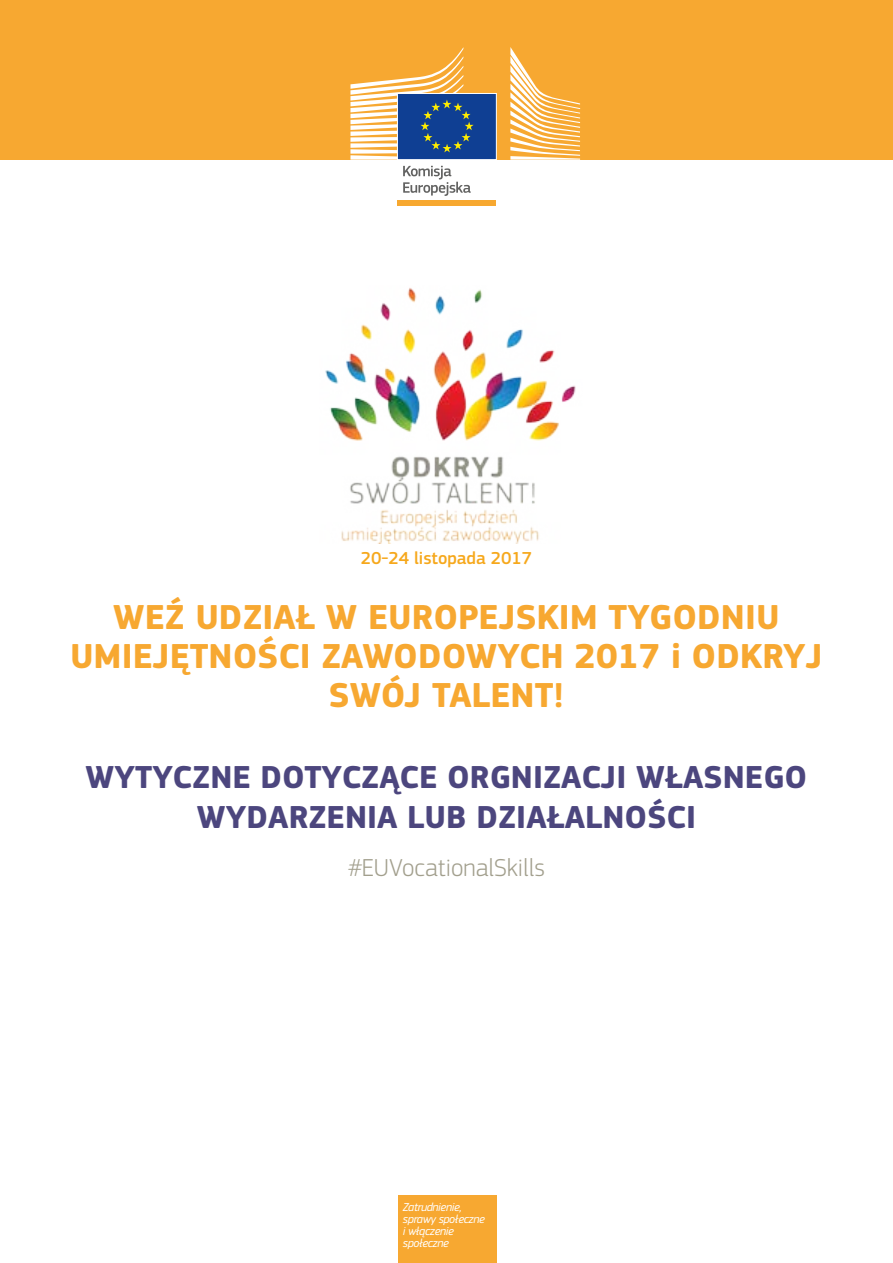
<style>
.page{position:relative;width:893px;height:1263px;background:#fff}
.page>*{position:absolute;margin:0;border:0;box-sizing:border-box;transform-origin:0 0}
.t1{font:700 36px/39px "EC Square Sans Pro";color:#f7a831;text-align:center}
.t2{font:700 33px/39.6px "EC Square Sans Pro";color:#4c467e;text-align:center}
.H6{font:300 25.5px "EC Square Sans Pro";color:#a29f8d}
.t3{font:500 18px "EC Square Sans Pro";color:#f6a81c}
.t4{font:italic 12px/12px "EC Square Sans Pro";letter-spacing:-.03em;color:#fff}
</style>
<div class="page">
<div style="left:0;top:0;width:893px;height:159px;background:#f7a831"></div>
<div style="left:398px;top:1195px;width:99px;height:68px;background:#f7a831"></div>
<img style="left:325px;top:288px;width:251px;height:256px">
<div style="left:397px;top:93px;width:100px;height:67px;background:#0f3f93;border:1px solid #fff"></div>
<svg style="left:350px;top:47px;width:124px;height:113px"></svg>
<div style="left:397px;top:200px;width:99px;height:6px;background:#f7a830"></div>
<svg style="left:510px;top:47px;width:70px;height:113px"></svg>
<svg style="left:403px;top:166px;width:68px;height:30px"></svg>
<p class="t3" style="left:361px;top:547px;width:173px">20-24 listopada 2017</p>
<h1 class="t1" style="left:70px;top:598px;width:754px">WEŹ UDZIAŁ W EUROPEJSKIM TYGODNIU<br>UMIEJĘTNOŚCI ZAWODOWYCH 2017 i ODKRYJ<br>SWÓJ TALENT!</h1>
<h2 class="t2" style="left:86px;top:759px;width:723px">WYTYCZNE DOTYCZĄCE ORGNIZACJI WŁASNEGO<br>WYDARZENIA LUB DZIAŁALNOŚCI</h2>
<p class="H6" style="left:348px;top:852px;width:198px">#EUVocationalSkills</p>
<p class="t4" style="left:403px;top:1201px;width:84px">Zatrudnienie, sprawy społeczne i włączenie społeczne</p>
</div>
